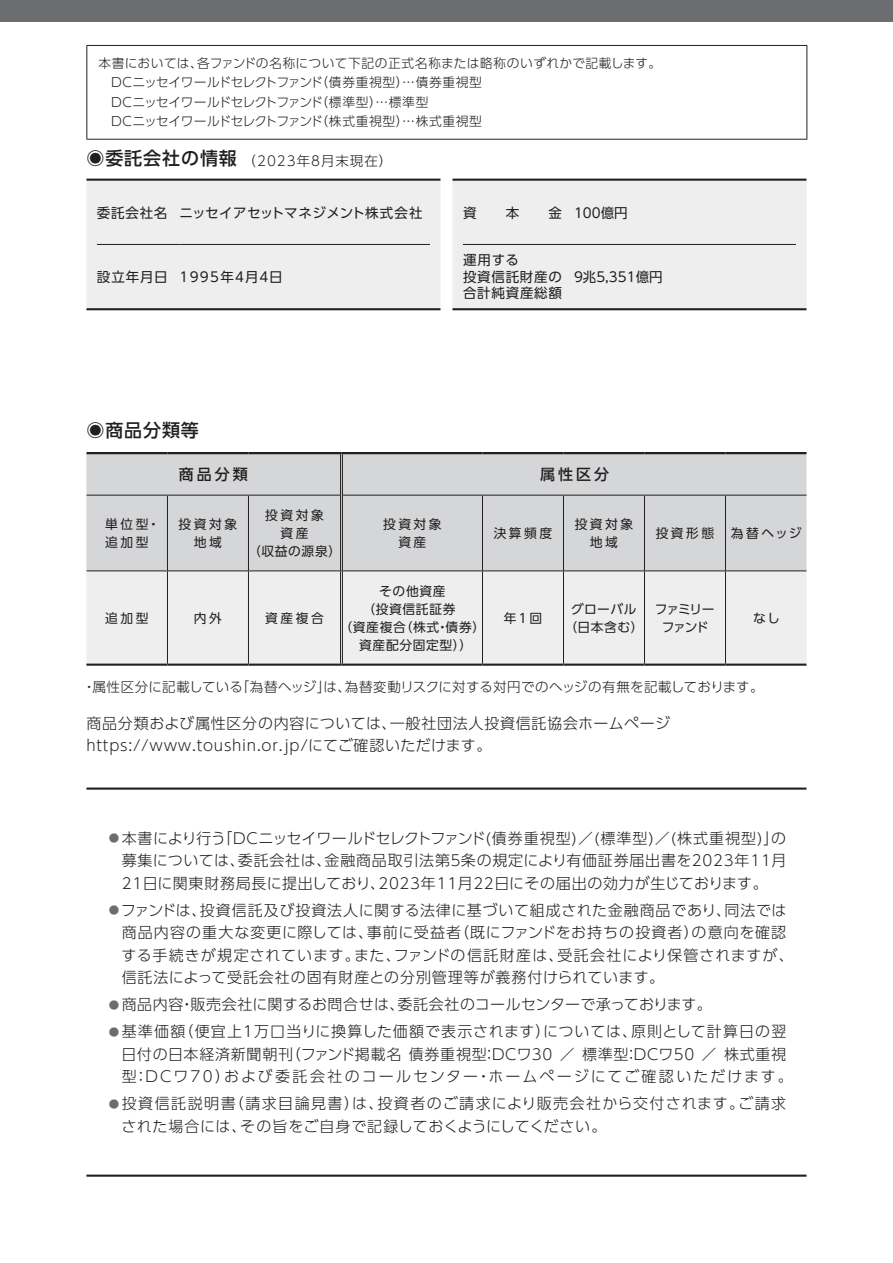
<style>
.page{position:relative;width:893px;height:1263px;background:#fff}
.page>*{position:absolute;margin:0;border:0;box-sizing:border-box;transform-origin:0 0}
.t1{font:500 18px "UD Shin Go Pro";letter-spacing:.05em;color:#231f20}
.t2{font:300 15px/22.5px "UD Shin Go Pro";letter-spacing:.05em;color:#231f20}
.t3{font:300 15px "UD Shin Go Pro";letter-spacing:.02em;color:#231f20}
.t4{font:500 15px "UD Shin Go Pro";letter-spacing:.2em;color:#231f20}
.t5{font:300 13.5px "UD Shin Go Pro";letter-spacing:.03em;color:#231f20}
.t6{font:13.5px/16.5px "UD Shin Go Pro";letter-spacing:.045em;color:#231f20}
.t7{font:300 13.5px "UD Shin Go Pro";letter-spacing:.075em;color:#231f20}
.t8{font:13.5px "UD Shin Go Pro";letter-spacing:.065em;color:#231f20}
.t9{font:13.5px "UD Shin Go Pro";color:#231f20}
.t10{font:300 12.75px/19.5px "UD Shin Go Pro";letter-spacing:.005em;color:#231f20}
.t11{font:12.75px/18px "UD Shin Go Pro";letter-spacing:.05em;color:#231f20;text-align:center}
.t12{font:12.75px/18px "UD Shin Go Pro";letter-spacing:.125em;color:#231f20;text-align:center}
.t13{font:12.75px/18px "UD Shin Go Pro";letter-spacing:-.095em;color:#231f20;text-align:center}
.s1{font-weight:500;font-size:18px}
.s2{font-size:10.5px;color:#6c6d70}
</style>
<div class="page">
<div style="left:0;top:0;width:893px;height:21px;background:#6c6d70"></div>
<div style="left:87px;top:180px;width:719px;height:129px;background:#eeeeef"></div>
<hr style="left:86px;top:179px;width:354px;height:2px;background:#231f20">
<hr style="left:86px;top:308px;width:354px;height:2px;background:#231f20">
<hr style="left:452px;top:179px;width:354px;height:2px;background:#231f20">
<hr style="left:452px;top:308px;width:354px;height:2px;background:#231f20">
<hr style="left:97px;top:244px;width:82px;height:1px;background:#231f20">
<hr style="left:179px;top:244px;width:251px;height:1px;background:#231f20">
<hr style="left:463px;top:244px;width:111px;height:1px;background:#231f20">
<hr style="left:574px;top:244px;width:222px;height:1px;background:#231f20">
<div style="left:86px;top:454px;width:720px;height:116px;background:#d5d6d8"></div>
<div style="left:86px;top:571px;width:720px;height:93px;background:#eeeeef"></div>
<hr style="left:340px;top:571px;width:3px;height:93px;background:#eeeeef">
<hr style="left:340px;top:454px;width:3px;height:41px;background:#d5d6d8">
<hr style="left:340px;top:495px;width:3px;height:75px;background:#d5d6d8">
<hr style="left:86px;top:495px;width:81px;height:1px;background:#231f20">
<hr style="left:167px;top:495px;width:81px;height:1px;background:#231f20">
<hr style="left:167px;top:495px;width:1px;height:75px;background:#231f20">
<hr style="left:248px;top:495px;width:92px;height:1px;background:#231f20">
<hr style="left:248px;top:495px;width:1px;height:75px;background:#231f20">
<hr style="left:343px;top:495px;width:139px;height:1px;background:#231f20">
<hr style="left:482px;top:495px;width:81px;height:1px;background:#231f20">
<hr style="left:482px;top:495px;width:1px;height:75px;background:#231f20">
<hr style="left:563px;top:495px;width:81px;height:1px;background:#231f20">
<hr style="left:563px;top:495px;width:1px;height:75px;background:#231f20">
<hr style="left:644px;top:495px;width:81px;height:1px;background:#231f20">
<hr style="left:644px;top:495px;width:1px;height:75px;background:#231f20">
<hr style="left:725px;top:495px;width:81px;height:1px;background:#231f20">
<hr style="left:86px;top:570px;width:81px;height:1px;background:#231f20">
<hr style="left:167px;top:570px;width:81px;height:1px;background:#231f20">
<hr style="left:167px;top:571px;width:1px;height:93px;background:#231f20">
<hr style="left:248px;top:570px;width:93px;height:1px;background:#231f20">
<hr style="left:248px;top:571px;width:1px;height:93px;background:#231f20">
<hr style="left:341px;top:570px;width:141px;height:1px;background:#231f20">
<hr style="left:482px;top:570px;width:81px;height:1px;background:#231f20">
<hr style="left:482px;top:571px;width:1px;height:93px;background:#231f20">
<hr style="left:563px;top:570px;width:81px;height:1px;background:#231f20">
<hr style="left:563px;top:571px;width:1px;height:93px;background:#231f20">
<hr style="left:644px;top:570px;width:81px;height:1px;background:#231f20">
<hr style="left:644px;top:571px;width:1px;height:93px;background:#231f20">
<hr style="left:725px;top:570px;width:81px;height:1px;background:#231f20">
<hr style="left:86px;top:452px;width:81px;height:2px;background:#231f20">
<hr style="left:167px;top:452px;width:81px;height:2px;background:#231f20">
<hr style="left:248px;top:452px;width:93px;height:2px;background:#231f20">
<hr style="left:341px;top:452px;width:141px;height:2px;background:#231f20">
<hr style="left:482px;top:452px;width:81px;height:2px;background:#231f20">
<hr style="left:563px;top:452px;width:81px;height:2px;background:#231f20">
<hr style="left:644px;top:452px;width:81px;height:2px;background:#231f20">
<hr style="left:725px;top:452px;width:81px;height:2px;background:#231f20">
<hr style="left:86px;top:664px;width:81px;height:2px;background:#231f20">
<hr style="left:167px;top:664px;width:81px;height:2px;background:#231f20">
<hr style="left:248px;top:664px;width:93px;height:2px;background:#231f20">
<hr style="left:341px;top:664px;width:141px;height:2px;background:#231f20">
<hr style="left:482px;top:664px;width:81px;height:2px;background:#231f20">
<hr style="left:563px;top:664px;width:81px;height:2px;background:#231f20">
<hr style="left:644px;top:664px;width:81px;height:2px;background:#231f20">
<hr style="left:725px;top:664px;width:81px;height:2px;background:#231f20">
<hr style="left:725px;top:495px;width:1px;height:75px;background:#231f20">
<hr style="left:725px;top:571px;width:1px;height:93px;background:#231f20">
<hr style="left:340px;top:571px;width:1px;height:93px;background:#231f20">
<hr style="left:342px;top:571px;width:1px;height:93px;background:#231f20">
<hr style="left:340px;top:454px;width:1px;height:41px;background:#231f20">
<hr style="left:342px;top:454px;width:1px;height:41px;background:#231f20">
<hr style="left:340px;top:495px;width:1px;height:75px;background:#231f20">
<hr style="left:342px;top:495px;width:1px;height:75px;background:#231f20">
<hr style="left:86px;top:787px;width:720px;height:3px;background:#231f20">
<hr style="left:86px;top:1174px;width:720px;height:3px;background:#231f20">
<hr style="left:86px;top:45px;width:721px;height:1px;background:#231f20">
<hr style="left:86px;top:46px;width:1px;height:93px;background:#231f20">
<hr style="left:806px;top:46px;width:1px;height:93px;background:#231f20">
<hr style="left:86px;top:139px;width:721px;height:1px;background:#231f20">
<p class="t10" style="left:110px;top:53px;width:553px;text-indent:-12px">本書においては、各ファンドの名称について下記の正式名称または略称のいずれかで記載します。ＤＣニッセイワールドセレクトファンド（債券重視型）…債券重視型<br>ＤＣニッセイワールドセレクトファンド（標準型）…標準型<br>ＤＣニッセイワールドセレクトファンド（株式重視型）…株式重視型</p>
<p class="t7" style="left:86px;top:150px;width:307px"><span class="s1">◉委託会社の情報</span>（2023年8月末現在）</p>
<p class="t6" style="left:97px;top:204px;width:327px">委託会社名 ニッセイアセットマネジメント株式会社</p>
<p class="t8" style="left:97px;top:266px;width:187px">設立年月日 1995年４月４日</p>
<p class="t6" style="left:463px;top:204px;width:15px">資</p>
<p class="t6" style="left:506px;top:204px;width:15px">本</p>
<p class="t6" style="left:548px;top:204px;width:81px">金 100億円</p>
<p class="t6" style="left:463px;top:251px;width:101px">運用する<br>投資信託財産の合計純資産総額</p>
<p class="t9" style="left:574px;top:266px;width:90px">9兆5,351億円</p>
<p class="t1" style="left:86px;top:416px;width:114px">◉商品分類等</p>
<p class="t4" style="left:179px;top:462px;width:70px">商品分類</p>
<p class="t4" style="left:540px;top:462px;width:70px">属性区分</p>
<p class="t11" style="left:105px;top:515px;width:56px;text-align:left">単位型・追加型</p>
<p class="t11" style="left:179px;top:515px;width:60px">投資対象地域</p>
<p class="t12" style="left:248px;top:506px;width:95px">投資対象<br>資産<br>（収益の源泉）</p>
<p class="t11" style="left:383px;top:515px;width:60px">投資対象資産</p>
<p class="t11" style="left:494px;top:524px;width:60px">決算頻度</p>
<p class="t11" style="left:575px;top:515px;width:60px">投資対象地域</p>
<p class="t11" style="left:656px;top:524px;width:60px">投資形態</p>
<p class="t11" style="left:731px;top:524px;width:72px">為替ヘッジ</p>
<p class="t11" style="left:105px;top:608px;width:45px">追加型</p>
<p class="t11" style="left:194px;top:608px;width:30px">内外</p>
<p class="t11" style="left:265px;top:608px;width:60px">資産複合</p>
<p class="t11" style="left:340px;top:581px;width:147px">その他資産<br>（投資信託証券<br>（資産複合（株式・債券）資産配分固定型））</p>
<p class="t11" style="left:504px;top:608px;width:40px">年１回</p>
<p class="t11" style="left:564px;top:599px;width:81px">グローバル（日本含む）</p>
<p class="t13" style="left:655px;top:599px;width:61px">ファミリーファンド</p>
<p class="t11" style="left:753px;top:608px;width:28px">なし</p>
<p class="t5" style="left:82px;top:675px;width:683px">・属性区分に記載している「為替ヘッジ」は、為替変動リスクに対する対円でのヘッジの有無を記載しております。</p>
<p class="t2" style="left:86px;top:711px;width:585px">商品分類および属性区分の内容については、一般社団法人投資信託協会ホームページhttps://www.toushin.or.jp/にてご確認いただけます。</p>
<p class="t2" style="left:122px;top:826px;width:666px;text-align:justify;text-indent:-13px"><span class="s2">●</span> 本書により行う「DCニッセイワールドセレクトファンド(債券重視型)／(標準型)／(株式重視型)」の募集については、委託会社は、金融商品取引法第５条の規定により有価証券届出書を2023年11月21日に関東財務局長に提出しており、2023年11月22日にその届出の効力が生じております。</p>
<p class="t2" style="left:121px;top:898px;width:674px;text-indent:-13px"><span class="s2">●</span>ファンドは、投資信託及び投資法人に関する法律に基づいて組成された金融商品であり、同法では商品内容の重大な変更に際しては、事前に受益者（既にファンドをお持ちの投資者）の意向を確認する手続きが規定されています。また、ファンドの信託財産は、受託会社により保管されますが、信託法によって受託会社の固有財産との分別管理等が義務付けられています。</p>
<p class="t3" style="left:109px;top:992px;width:604px"><span class="s2">●</span> 商品内容・販売会社に関するお問合せは、委託会社のコールセンターで承っております。</p>
<p class="t2" style="left:121px;top:1020px;width:673px;text-indent:-12px"><span class="s2">●</span> 基準価額（便宜上１万口当りに換算した価額で表示されます）については、原則として計算日の翌日付の日本経済新聞朝刊（ファンド掲載名 債券重視型：DCワ30 ／ 標準型：DCワ50 ／ 株式重視型：DCワ70）および委託会社のコールセンター・ホームページにてご確認いただけます。</p>
<p class="t2" style="left:121px;top:1092px;width:666px;text-indent:-12px"><span class="s2">●</span> 投資信託説明書（請求目論見書）は、投資者のご請求により販売会社から交付されます。ご請求された場合には、その旨をご自身で記録しておくようにしてください。</p>
</div>
